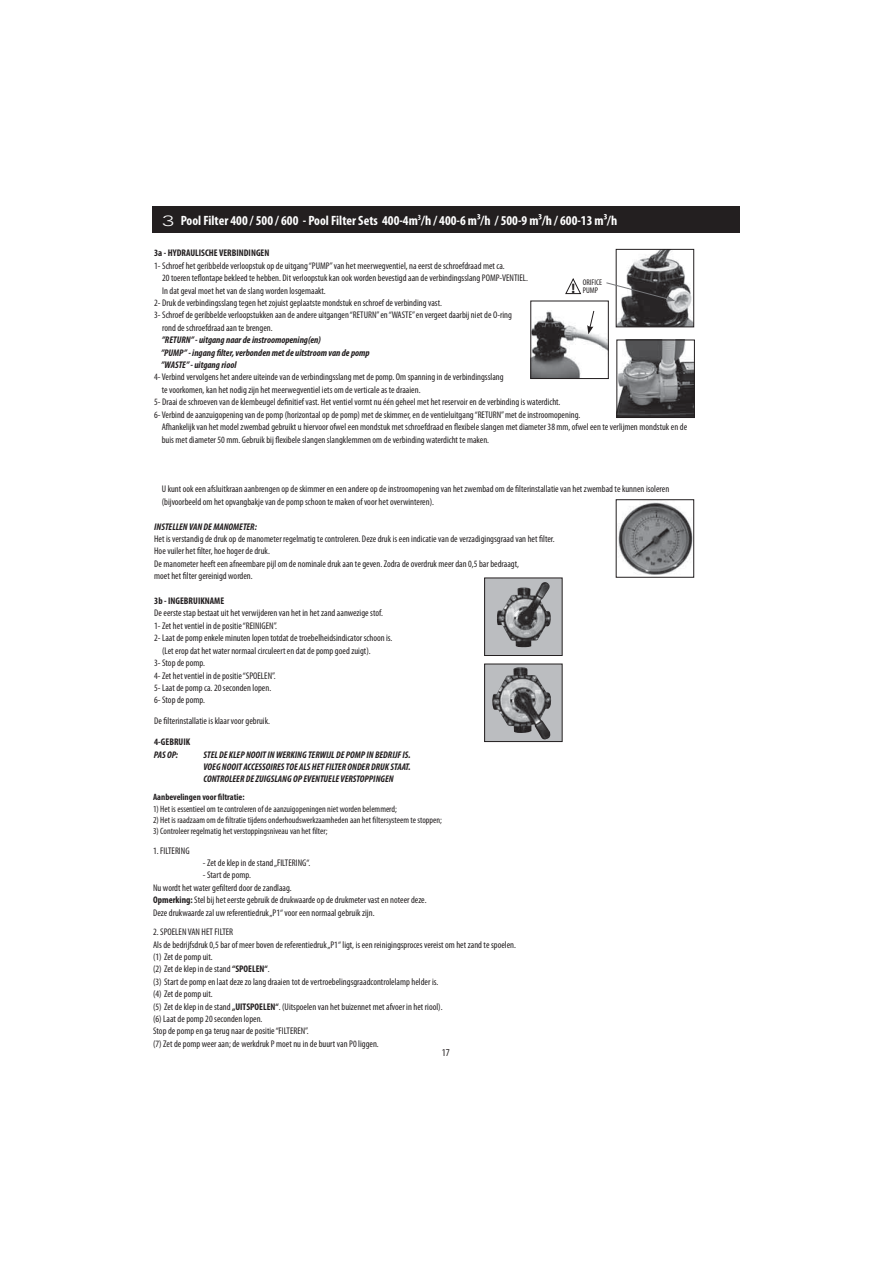
<style>
.page{position:relative;width:893px;height:1263px;background:#fff}
.page>*{position:absolute;margin:0;border:0;box-sizing:border-box;transform-origin:0 0}
.t1{font:700 condensed 13.5px "Myriad Pro";color:#fff}
.t2{font:condensed 10.5px "Myriad Pro";color:#231f20}
.t3{font:condensed 9.6px/12.5px "Myriad Pro";color:#231f20}
.t4{font:italic 700 condensed 9.6px/12.5px "Myriad Pro";color:#231f20}
.t5{font:700 condensed 9.6px "Myriad Pro";color:#231f20}
.t6{font:condensed 9.15px "Myriad Pro";color:#231f20}
.t7{font:700 condensed 9.15px "Myriad Pro";color:#231f20}
.t8{font:condensed 8.25px/8.2px "Myriad Pro";color:#231f20}
.s1{font-weight:700;font-stretch:normal;font-size:13.8px}
.s2{font-weight:700}
</style>
<div class="page">
<div style="left:152px;top:206px;width:588px;height:27px;background:#231f20"></div>
<img style="left:618px;top:251px;width:74px;height:74px">
<div style="left:616px;top:249px;width:78px;height:78px;border:1px solid #231f20"></div>
<img style="left:532px;top:311px;width:75px;height:66px">
<div style="left:530px;top:301px;width:79px;height:78px;border:1px solid #231f20"></div>
<img style="left:618px;top:342px;width:75px;height:74px">
<div style="left:616px;top:340px;width:79px;height:78px;border:1px solid #231f20"></div>
<img style="left:618px;top:502px;width:74px;height:73px">
<div style="left:616px;top:499px;width:78px;height:79px;border:1px solid #231f20"></div>
<div style="left:485px;top:578px;width:77px;height:78px;background:#bbbdc0"></div>
<img style="left:497px;top:582px;width:54px;height:66px">
<div style="left:484px;top:578px;width:78px;height:78px;border:1px solid #231f20"></div>
<div style="left:485px;top:664px;width:77px;height:78px;background:#bbbdc0"></div>
<img style="left:492px;top:667px;width:60px;height:73px">
<div style="left:484px;top:664px;width:78px;height:78px;border:1px solid #231f20"></div>
<svg style="left:605px;top:282px;width:70px;height:20px"></svg>
<svg style="left:565px;top:278px;width:16px;height:16px"></svg>
<svg style="left:587px;top:310px;width:8px;height:24px"></svg>
<h1 class="t1" style="left:181px;top:215px;width:438px">Pool Filter 400 / 500 / 600 - Pool Filter Sets 400-4m<sup>3</sup>/h / 400-6 m3/h / 500-9 m3/h / 600-13 m3/h</h1>
<p class="t5" style="left:154px;top:249px;width:117px">3a - HYDRAULISCHE VERBINDINGEN</p>
<p class="t3" style="left:154px;top:260px;width:352px">1- Schroef het geribbelde verloopstuk op de uitgang “PUMP” van het meerwegventiel, na eerst de schroefdraad met ca.</p>
<p class="t3" style="left:162px;top:272px;width:367px">20 toeren teflontape bekleed te hebben. Dit verloopstuk kan ook worden bevestigd aan de verbindingsslang POMP-VENTIEL.</p>
<p class="t3" style="left:162px;top:285px;width:165px">In dat geval moet het van de slang worden losgemaakt.</p>
<p class="t3" style="left:154px;top:297px;width:289px">2- Druk de verbindingsslang tegen het zojuist geplaatste mondstuk en schroef de verbinding vast.</p>
<p class="t3" style="left:154px;top:310px;width:359px">3- Schroef de geribbelde verloopstukken aan de andere uitgangen “RETURN” en “WASTE” en vergeet daarbij niet de O-ring</p>
<p class="t3" style="left:162px;top:322px;width:112px">rond de schroefdraad aan te brengen.</p>
<p class="t4" style="left:161px;top:334px;width:210px">”RETURN” - uitgang naar de instroomopening(en)<br>”PUMP” - ingang filter, verbonden met de uitstroom van de pomp ”WASTE” - uitgang riool</p>
<p class="t3" style="left:154px;top:372px;width:351px">4- Verbind vervolgens het andere uiteinde van de verbindingsslang met de pomp. Om spanning in de verbindingsslang</p>
<p class="t3" style="left:162px;top:384px;width:260px">te voorkomen, kan het nodig zijn het meerwegventiel iets om de verticale as te draaien.</p>
<p class="t3" style="left:154px;top:397px;width:408px">5- Draai de schroeven van de klembeugel definitief vast. Het ventiel vormt nu één geheel met het reservoir en de verbinding is waterdicht.</p>
<p class="t3" style="left:154px;top:409px;width:427px">6- Verbind de aanzuigopening van de pomp (horizontaal op de pomp) met de skimmer, en de ventieluitgang “RETURN” met de instroomopening.</p>
<p class="t3" style="left:162px;top:421px;width:527px">Afhankelijk van het model zwembad gebruikt u hiervoor ofwel een mondstuk met schroefdraad en flexibele slangen met diameter 38 mm, ofwel een te verlijmen mondstuk en de</p>
<p class="t3" style="left:162px;top:434px;width:329px">buis met diameter 50 mm. Gebruik bij flexibele slangen slangklemmen om de verbinding waterdicht te maken.</p>
<p class="t8" style="left:571px;top:278px;width:32px;text-indent:11px">ORIFICE <span class="s1">!</span> PUMP</p>
<p class="t3" style="left:162px;top:483px;width:509px">U kunt ook een afsluitkraan aanbrengen op de skimmer en een andere op de instroomopening van het zwembad om de filterinstallatie van het zwembad te kunnen isoleren (bijvoorbeeld om het opvangbakje van de pomp schoon te maken of voor het overwinteren).</p>
<p class="t4" style="left:154px;top:521px;width:104px">INSTELLEN VAN DE MANOMETER:</p>
<p class="t3" style="left:154px;top:533px;width:402px">Het is verstandig de druk op de manometer regelmatig te controleren. Deze druk is een indicatie van de verzadigingsgraad van het filter.<br>Hoe vuiler het filter, hoe hoger de druk.<br>De manometer heeft een afneembare pijl om de nominale druk aan te geven. Zodra de overdruk meer dan 0,5 bar bedraagt,<br>moet het filter gereinigd worden.</p>
<p class="t5" style="left:154px;top:597px;width:71px">3b - INGEBRUIKNAME</p>
<p class="t3" style="left:154px;top:608px;width:230px">De eerste stap bestaat uit het verwijderen van het in het zand aanwezige stof.</p>
<p class="t3" style="left:154px;top:620px;width:124px">1- Zet het ventiel in de positie “REINIGEN”.</p>
<p class="t3" style="left:154px;top:633px;width:240px">2- Laat de pomp enkele minuten lopen totdat de troebelheidsindicator schoon is.</p>
<p class="t3" style="left:162px;top:645px;width:210px">(Let erop dat het water normaal circuleert en dat de pomp goed zuigt).</p>
<p class="t3" style="left:154px;top:657px;width:52px">3- Stop de pomp.</p>
<p class="t3" style="left:154px;top:670px;width:123px">4- Zet het ventiel in de positie “SPOELEN”.</p>
<p class="t3" style="left:154px;top:682px;width:119px">5- Laat de pomp ca. 20 seconden lopen.</p>
<p class="t3" style="left:154px;top:695px;width:52px">6- Stop de pomp.</p>
<p class="t3" style="left:154px;top:715px;width:117px">De filterinstallatie is klaar voor gebruik.</p>
<p class="t5" style="left:154px;top:738px;width:38px">4-GEBRUIK</p>
<p class="t4" style="left:154px;top:749px;width:26px">PAS OP:</p>
<p class="t4" style="left:203px;top:749px;width:209px;text-align:justify">STEL DE KLEP NOOIT IN WERKING TERWIJL DE POMP IN BEDRIJF IS.<br>VOEG NOOIT ACCESSOIRES TOE ALS HET FILTER ONDER DRUK STAAT.<br>CONTROLEER DE ZUIGSLANG OP EVENTUELE VERSTOPPINGEN</p>
<p class="t7" style="left:153px;top:794px;width:93px">Aanbevelingen voor filtratie:</p>
<p class="t6" style="left:153px;top:805px;width:245px">1) Het is essentieel om te controleren of de aanzuigopeningen niet worden belemmerd;</p>
<p class="t6" style="left:153px;top:816px;width:291px">2) Het is raadzaam om de filtratie tijdens onderhoudswerkzaamheden aan het filtersysteem te stoppen;</p>
<p class="t6" style="left:153px;top:828px;width:176px">3) Controleer regelmatig het verstoppingsniveau van het filter;</p>
<p class="t3" style="left:153px;top:845px;width:38px">1. FILTERING</p>
<p class="t3" style="left:203px;top:857px;width:109px">- Zet de klep in de stand „FILTERING“.</p>
<p class="t3" style="left:153px;top:870px;width:275px;text-indent:50px">- Start de pomp.<br>Nu wordt het water gefilterd door de zandlaag.<br><span class="s2">Opmerking:</span> Stel bij het eerste gebruik de drukwaarde op de drukmeter vast en noteer deze.<br>Deze drukwaarde zal uw referentiedruk „P1“ voor een normaal gebruik zijn.</p>
<p class="t3" style="left:153px;top:926px;width:364px">2. SPOELEN VAN HET FILTER<br>Als de bedrijfsdruk 0,5 bar of meer boven de referentiedruk „P1“ ligt, is een reinigingsproces vereist om het zand te spoelen. (1) Zet de pomp uit.<br>(2) Zet de klep in de stand <span class="s2">“SPOELEN“</span>.<br>(3) Start de pomp en laat deze zo lang draaien tot de vertroebelingsgraadcontrolelamp helder is.<br>(4) Zet de pomp uit.<br>(5) Zet de klep in de stand <span class="s2">„UITSPOELEN“</span>. (Uitspoelen van het buizennet met afvoer in het riool).<br>(6) Laat de pomp 20 seconden lopen.<br>Stop de pomp en ga terug naar de positie “FILTEREN”.<br>(7) Zet de pomp weer aan; de werkdruk P moet nu in de buurt van P0 liggen.</p>
<p class="t2" style="left:442px;top:1049px;width:10px">17</p>
</div>
